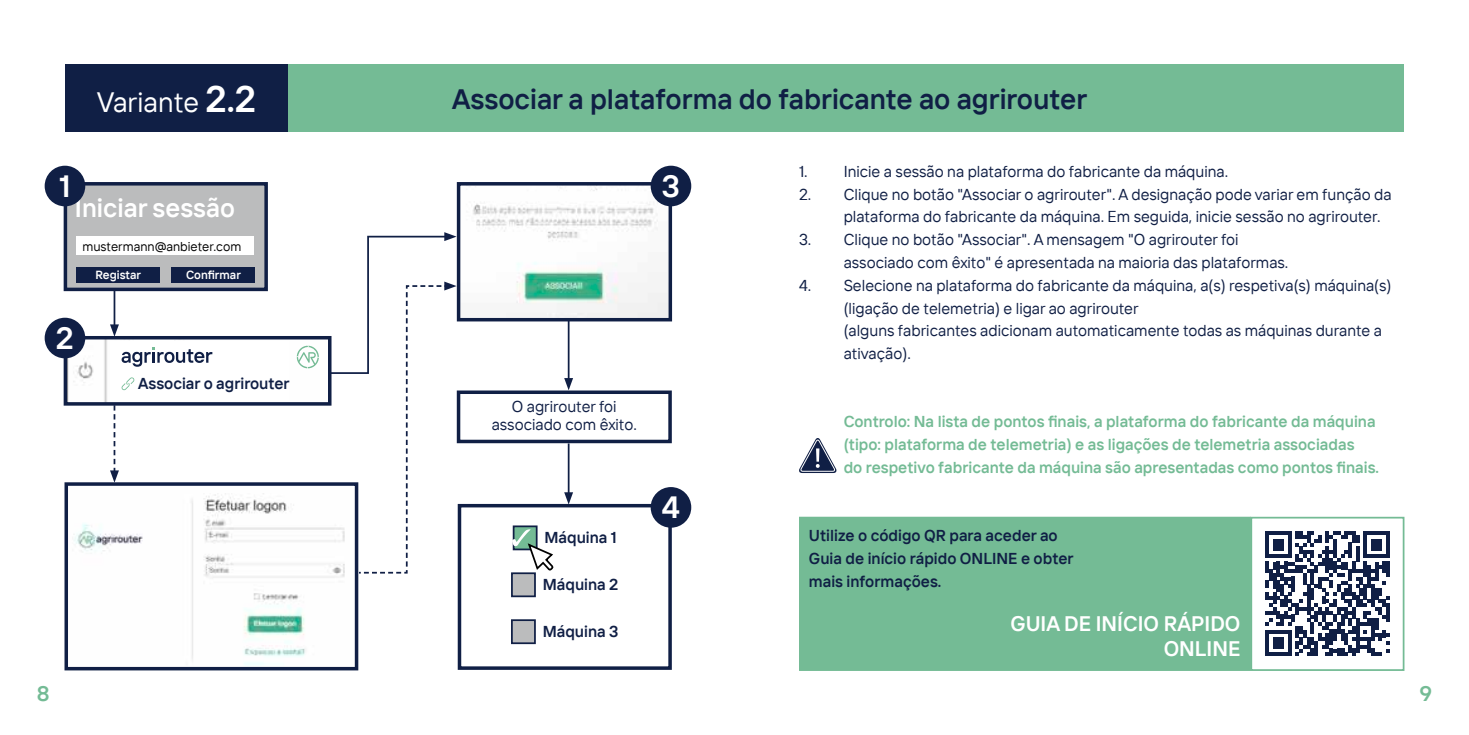
<style>
.page{position:relative;width:1469px;height:735px;background:#fff}
.page>*{position:absolute;margin:0;border:0;box-sizing:border-box;transform-origin:0 0}
.t1{font:600 36.75px "TT Interphases";color:#fff}
.t2{font:600 30.62px "TT Interphases";color:#fff}
.t3{font:600 28px "TT Interphases";color:#101f45}
.t4{font:28px "TT Interphases";color:#fff}
.t5{font:600 25.72px "TT Interphases";color:#fff}
.t6{font:600 21px/25.2px "TT Interphases";color:#fff;text-align:right}
.t7{font:600 21px "TT Interphases";color:#74bb95}
.t8{font:15.75px/22.8px "TT Interphases";color:#101f45}
.t9{font:600 15.75px/22.8px "TT Interphases";color:#74bb95}
.t10{font:600 15.75px/22.8px "TT Interphases";color:#101f45}
.t11{font:12.78px "TT Interphases";color:#000}
.t12{font:600 11.72px "TT Interphases";color:#fff}
</style>
<div class="page">
<hr style="left:568px;top:319px;width:1px;height:61px;background:#101f45">
<svg style="left:564px;top:378px;width:9px;height:12px"></svg>
<hr style="left:568px;top:443px;width:1px;height:51px;background:#101f45">
<svg style="left:564px;top:492px;width:9px;height:11px"></svg>
<img style="left:473px;top:187px;width:194px;height:129px">
<div style="left:457px;top:182px;width:215px;height:139px;border:4px solid #101f45"></div>
<div style="left:650px;top:166px;width:41px;height:40px;background:#101f45;border-radius:50%"></div>
<div style="left:457px;top:390px;width:215px;height:53px;border:4px solid #101f45"></div>
<svg style="left:328px;top:232px;width:128px;height:342px"></svg>
<hr style="left:114px;top:290px;width:1px;height:37px;background:#101f45">
<svg style="left:110px;top:324px;width:9px;height:12px"></svg>
<svg style="left:110px;top:405px;width:9px;height:77px"></svg>
<img style="left:69px;top:341px;width:241px;height:59px">
<div style="left:64px;top:336px;width:267px;height:69px;border:4px solid #101f45"></div>
<svg style="left:297px;top:345px;width:22px;height:23px"></svg>
<div style="left:110px;top:341px;width:178px;height:59px;background:#fff"></div>
<div style="left:458px;top:503px;width:214px;height:166px;border:4px solid #101f45"></div>
<img style="left:73px;top:487px;width:280px;height:178px">
<div style="left:64px;top:482px;width:294px;height:188px;border:4px solid #101f45"></div>
<div style="left:65px;top:64px;width:1339px;height:67px;background:#74bb95"></div>
<div style="left:65px;top:64px;width:223px;height:67px;background:#101f45"></div>
<svg style="left:122px;top:377px;width:12px;height:13px"></svg>
<svg style="left:122px;top:347px;width:90px;height:19px"></svg>
<div style="left:799px;top:516px;width:451px;height:154px;background:#74bb95"></div>
<svg style="left:1265px;top:531px;width:124px;height:124px"></svg>
<div style="left:1250px;top:516px;width:154px;height:154px;border:2px solid #74bb95"></div>
<svg style="left:799px;top:438px;width:38px;height:35px"></svg>
<div style="left:513px;top:525px;width:24px;height:25px;background:#74bb95;border:2px solid #101f45"></div>
<div style="left:511px;top:572px;width:25px;height:25px;background:#bbbcbd;border:2px solid #101f45"></div>
<div style="left:511px;top:619px;width:25px;height:24px;background:#bbbcbd;border:2px solid #101f45"></div>
<svg style="left:512px;top:529px;width:42px;height:42px"></svg>
<div style="left:64px;top:182px;width:204px;height:109px;background:#bbbcbd;border:4px solid #101f45"></div>
<div style="left:76px;top:236px;width:178px;height:19px;background:#fff"></div>
<div style="left:77px;top:267px;width:83px;height:15px;background:#101f45"></div>
<div style="left:172px;top:267px;width:83px;height:15px;background:#101f45"></div>
<div style="left:650px;top:487px;width:41px;height:40px;background:#101f45;border-radius:50%"></div>
<div style="left:45px;top:317px;width:40px;height:41px;background:#101f45;border-radius:50%"></div>
<div style="left:45px;top:166px;width:40px;height:40px;background:#101f45;border-radius:50%"></div>
<h3 class="t4" style="left:97px;top:84px;width:104px">Variante</h3>
<h1 class="t1" style="left:206px;top:75px;width:52px">2.2</h1>
<h3 class="t3" style="left:452px;top:81px;width:637px">Associar a plataforma do fabricante ao agrirouter</h3>
<h2 class="t2" style="left:59px;top:166px;width:13px">1</h2>
<h3 class="t5" style="left:75px;top:191px;width:161px">Iniciar sessão</h3>
<p class="t11" style="left:82px;top:238px;width:160px">mustermann@anbieter.com</p>
<p class="t12" style="left:95px;top:267px;width:47px">Registar</p>
<p class="t12" style="left:186px;top:267px;width:56px">Confirmar</p>
<h2 class="t2" style="left:56px;top:318px;width:19px">2</h2>
<p class="t10" style="left:138px;top:372px;width:153px">Associar o agrirouter</p>
<h2 class="t2" style="left:662px;top:166px;width:20px">3</h2>
<p class="t8" style="left:491px;top:396px;width:147px;line-height:18.9px;text-align:center">O agrirouter foi associado com êxito.</p>
<p class="t10" style="left:544px;top:525px;width:74px">Máquina 1</p>
<p class="t10" style="left:543px;top:572px;width:77px">Máquina 2</p>
<p class="t10" style="left:543px;top:619px;width:77px">Máquina 3</p>
<h2 class="t2" style="left:662px;top:487px;width:20px">4</h2>
<p class="t8" style="left:799px;top:160px;width:430px">1. Inicie a sessão na plataforma do fabricante da máquina.</p>
<p class="t8" style="left:843px;top:182px;width:549px;text-indent:-45px">2. Clique no botão "Associar o agrirouter". A designação pode variar em função da plataforma do fabricante da máquina. Em seguida, inicie sessão no agrirouter.</p>
<p class="t8" style="left:843px;top:228px;width:446px;text-indent:-45px">3. Clique no botão "Associar". A mensagem "O agrirouter foi associado com êxito" é apresentada na maioria das plataformas.</p>
<p class="t8" style="left:843px;top:273px;width:549px;text-indent:-45px">4. Selecione na plataforma do fabricante da máquina, a(s) respetiva(s) máquina(s) (ligação de telemetria) e ligar ao agrirouter<br>(alguns fabricantes adicionam automaticamente todas as máquinas durante a ativação).</p>
<p class="t9" style="left:843px;top:410px;width:537px">Controlo: Na lista de pontos finais, a plataforma do fabricante da máquina (tipo: plataforma de telemetria) e as ligações de telemetria associadas<br>do respetivo fabricante da máquina são apresentadas como pontos finais.</p>
<p class="t10" style="left:809px;top:523px;width:266px">Utilize o código QR para aceder ao<br>Guia de início rápido ONLINE e obter mais informações.</p>
<h3 class="t6" style="left:1010px;top:610px;width:231px">GUIA DE INÍCIO RÁPIDO<br>ONLINE</h3>
<h3 class="t7" style="left:37px;top:680px;width:14px">8</h3>
<h3 class="t7" style="left:1419px;top:680px;width:14px">9</h3>
</div>
